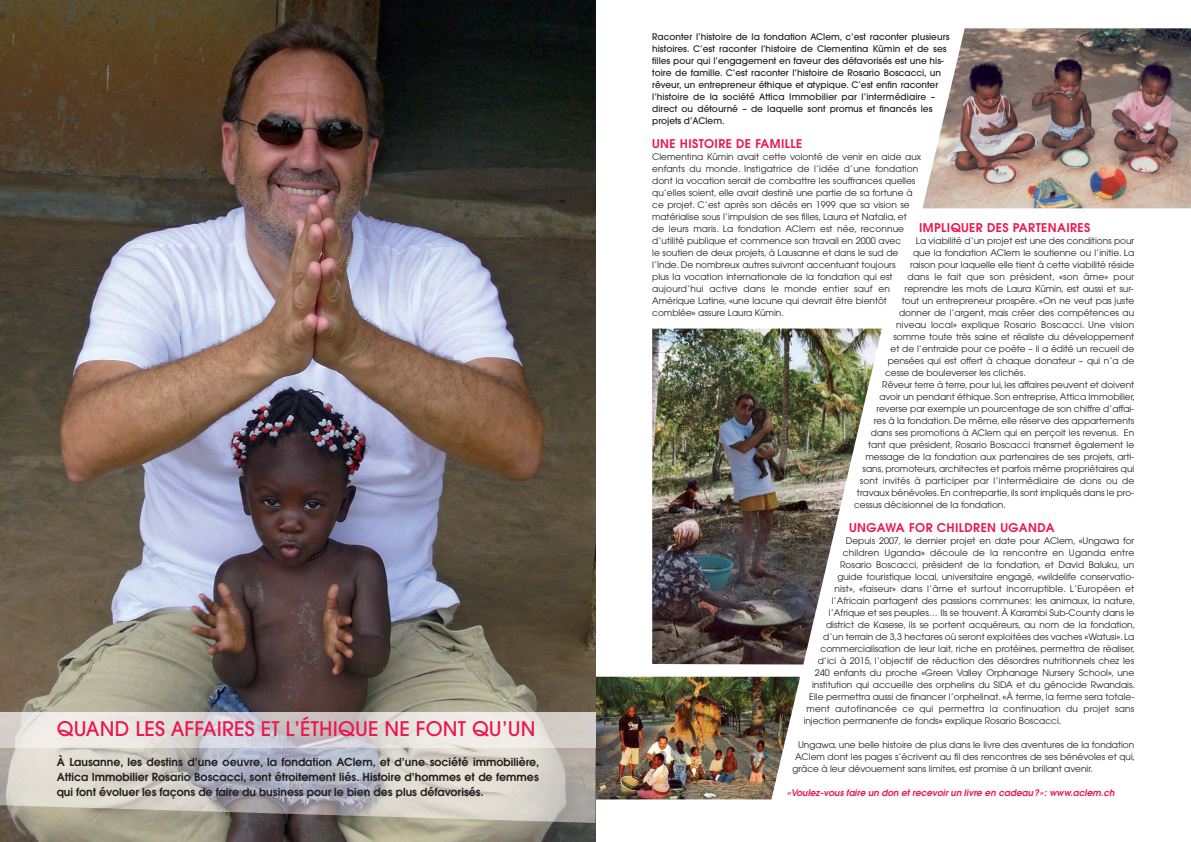
<style>
.page{position:relative;width:1191px;height:842px;background:#fff}
.page>*{position:absolute;margin:0;border:0;box-sizing:border-box;transform-origin:0 0}
.t1{font:500 20px "Avant Garde";letter-spacing:.01em;color:#ed174f}
.t2{font:600 12px "Avant Garde";letter-spacing:.035em;color:#ed174f}
.t3{font:600 11px/15px "Avant Garde";color:#231f20;text-align:justify}
.t4{font:9px/12px "Avant Garde";color:#231f20}
.t5{font:500 9px/12px "Avant Garde";color:#231f20}
.t6{font:9px "Avant Garde";letter-spacing:.02em;color:#231f20}
.t7{font:italic 600 9px "Avant Garde";color:#ed174f}
</style>
<div class="page">
<img style="left:595px;top:677px;width:205px;height:122px">
<img style="left:0;top:1px;width:595px;height:841px">
<img style="left:652px;top:329px;width:230px;height:335px">
<img style="left:922px;top:28px;width:268px;height:180px">
<img style="left:0;top:712px;width:595px;height:111px">
<h1 class="t1" style="left:57px;top:717px;width:480px">QUAND LES AFFAIRES ET L’ÉTHIQUE NE FONT QU’UN</h1>
<p class="t3" style="left:57px;top:755px;width:484px">À Lausanne, les destins d’une oeuvre, la fondation AClem, et d’une société immobilière, Attica Immobilier Rosario Boscacci, sont étroitement liés. Histoire d’hommes et de femmes qui font évoluer les façons de faire du business pour le bien des plus défavorisés.</p>
<p class="t5" style="left:652px;top:31px;width:299px">Raconter l’histoire de la fondation AClem, c’est raconter plusieurs histoires. C’est raconter l’histoire de Clementina Kümin et de ses filles pour qui l’engagement en faveur des défavorisés est une his&shy;toire de famille. C’est raconter l’histoire de Rosario Boscacci, un rêveur, un entrepreneur éthique et atypique. C’est enfin raconter l’histoire de la société Attica Immobilier par l’intermédiaire – direct ou détourné – de laquelle sont promus et financés les projets d’AClem.</p>
<h2 class="t2" style="left:652px;top:136px;width:152px">UNE HISTOIRE DE FAMILLE</h2>
<p class="t4" style="left:652px;top:151px;width:270px">Clementina Kümin avait cette volonté de venir en aide aux enfants du monde. Instigatrice de l’idée d’une fondation dont la vocation serait de combattre les souffrances quelles qu’elles soient, elle avait destiné une partie de sa fortune à ce projet. C’est après son décès en 1999 que sa vision se matérialise sous l’impulsion de ses filles, Laura et Natalia, et de leurs maris. La fondation AClem est née, reconnue d’utilité publique et commence son travail en 2000 avec<br>le soutien de deux projets, à Lausanne et dans le sud de l’Inde. De nombreux autres suivront accentuant toujours<br>plus la vocation internationale de la fondation qui est aujourd’hui active dans le monde entier sauf en Amérique Latine, «une lacune qui devrait être bientôt comblée » assure Laura Kümin.</p>
<h2 class="t2" style="left:919px;top:220px;width:173px">IMPLIQUER DES PARTENAIRES</h2>
<p class="t4" style="left:916px;top:235px;width:220px">La viabilité d’un projet est une des conditions pour</p>
<p class="t4" style="left:913px;top:247px;width:223px">que la fondation AClem le soutienne ou l’initie. La</p>
<p class="t4" style="left:910px;top:259px;width:226px">raison pour laquelle elle tient à cette viabilité réside</p>
<p class="t6" style="left:907px;top:272px;width:228px">dans le fait que son président, «son âme» pour</p>
<p class="t4" style="left:904px;top:283px;width:230px">reprendre les mots de Laura Kümin, est aussi et sur-</p>
<p class="t4" style="left:902px;top:295px;width:234px">tout un entrepreneur prospère. «On ne veut pas juste</p>
<p class="t4" style="left:899px;top:307px;width:237px">donner de l’argent, mais créer des compétences au</p>
<p class="t4" style="left:896px;top:319px;width:239px">niveau local» explique Rosario Boscacci. Une vision</p>
<p class="t4" style="left:893px;top:331px;width:242px">somme toute très saine et réaliste du développement</p>
<p class="t4" style="left:890px;top:343px;width:245px">et de l’entraide pour ce poète – il a édité un recueil de</p>
<p class="t4" style="left:887px;top:355px;width:248px">pensées qui est offert à chaque donateur – qui n’a de</p>
<p class="t4" style="left:885px;top:367px;width:142px">cesse de bouleverser les clichés.</p>
<p class="t4" style="left:882px;top:379px;width:253px">Rêveur terre à terre, pour lui, les affaires peuvent et doivent</p>
<p class="t4" style="left:879px;top:391px;width:257px">avoir un pendant éthique. Son entreprise, Attica Immobilier,</p>
<p class="t4" style="left:876px;top:403px;width:259px">reverse par exemple un pourcentage de son chiffre d’affai-</p>
<p class="t4" style="left:873px;top:415px;width:262px">res à la fondation. De même, elle réserve des appartements</p>
<p class="t4" style="left:871px;top:427px;width:265px">dans ses promotions à AClem qui en perçoit les revenus. En</p>
<p class="t4" style="left:868px;top:439px;width:268px">tant que président, Rosario Boscacci transmet également le</p>
<p class="t4" style="left:865px;top:451px;width:270px">message de la fondation aux partenaires de ses projets, arti-</p>
<p class="t4" style="left:862px;top:463px;width:273px">sans, promoteurs, architectes et parfois même propriétaires qui</p>
<p class="t4" style="left:859px;top:475px;width:276px">sont invités à participer par l’intermédiaire de dons ou de</p>
<p class="t4" style="left:857px;top:487px;width:279px">travaux bénévoles. En contrepartie, ils sont impliqués dans le pro-</p>
<p class="t4" style="left:854px;top:499px;width:153px">cessus décisionnel de la fondation.</p>
<h2 class="t2" style="left:849px;top:520px;width:207px">UNGAWA FOR CHILDREN UGANDA</h2>
<p class="t4" style="left:845px;top:535px;width:290px">Depuis 2007, le dernier projet en date pour AClem, «Ungawa for</p>
<p class="t6" style="left:843px;top:548px;width:293px">children Uganda» découle de la rencontre en Uganda entre</p>
<p class="t4" style="left:840px;top:559px;width:296px">Rosario Boscacci, président de la fondation, et David Baluku, un</p>
<p class="t4" style="left:837px;top:571px;width:298px">guide touristique local, universitaire engagé, «wildelife conservatio-</p>
<p class="t6" style="left:834px;top:584px;width:301px">nist», «faiseur» dans l’âme et surtout incorruptible. L’Européen et</p>
<p class="t4" style="left:831px;top:595px;width:305px">l’Africain partagent des passions communes: les animaux, la nature,</p>
<p class="t4" style="left:829px;top:607px;width:307px">l’Afrique et ses peuples… Ils se trouvent. À Karambi Sub-County dans le</p>
<p class="t4" style="left:826px;top:619px;width:311px">district de Kasese, ils se portent acquéreurs, au nom de la fondation,</p>
<p class="t4" style="left:823px;top:631px;width:312px">d’un terrain de 3,3 hectares où seront exploitées des vaches «Watusi». La</p>
<p class="t4" style="left:820px;top:643px;width:316px">commercialisation de leur lait, riche en protéines, permettra de réaliser,</p>
<p class="t4" style="left:817px;top:655px;width:318px">d’ici à 2015, l’objectif de réduction des désordres nutritionnels chez les</p>
<p class="t4" style="left:815px;top:667px;width:321px">240 enfants du proche «Green Valley Orphanage Nursery School», une</p>
<p class="t4" style="left:812px;top:679px;width:325px">institution qui accueille des orphelins du SIDA et du génocide Rwandais.</p>
<p class="t4" style="left:809px;top:691px;width:326px">Elle permettra aussi de financer l’orphelinat. «À terme, la ferme sera totale-</p>
<p class="t6" style="left:806px;top:704px;width:329px">ment autofinancée ce qui permettra la continuation du projet sans</p>
<p class="t4" style="left:803px;top:715px;width:259px">injection permanente de fonds» explique Rosario Boscacci.</p>
<p class="t4" style="left:798px;top:739px;width:338px">Ungawa, une belle histoire de plus dans le livre des aventures de la fondation</p>
<p class="t4" style="left:795px;top:751px;width:341px">AClem dont les pages s’écrivent au fil des rencontres de ses bénévoles et qui,</p>
<p class="t4" style="left:792px;top:763px;width:302px">grâce à leur dévouement sans limites, est promise à un brillant avenir.</p>
<p class="t7" style="left:787px;top:787px;width:331px">«Voulez-vous faire un don etrecevoirun livre en cadeau?»:www.aclem.ch</p>
</div>
